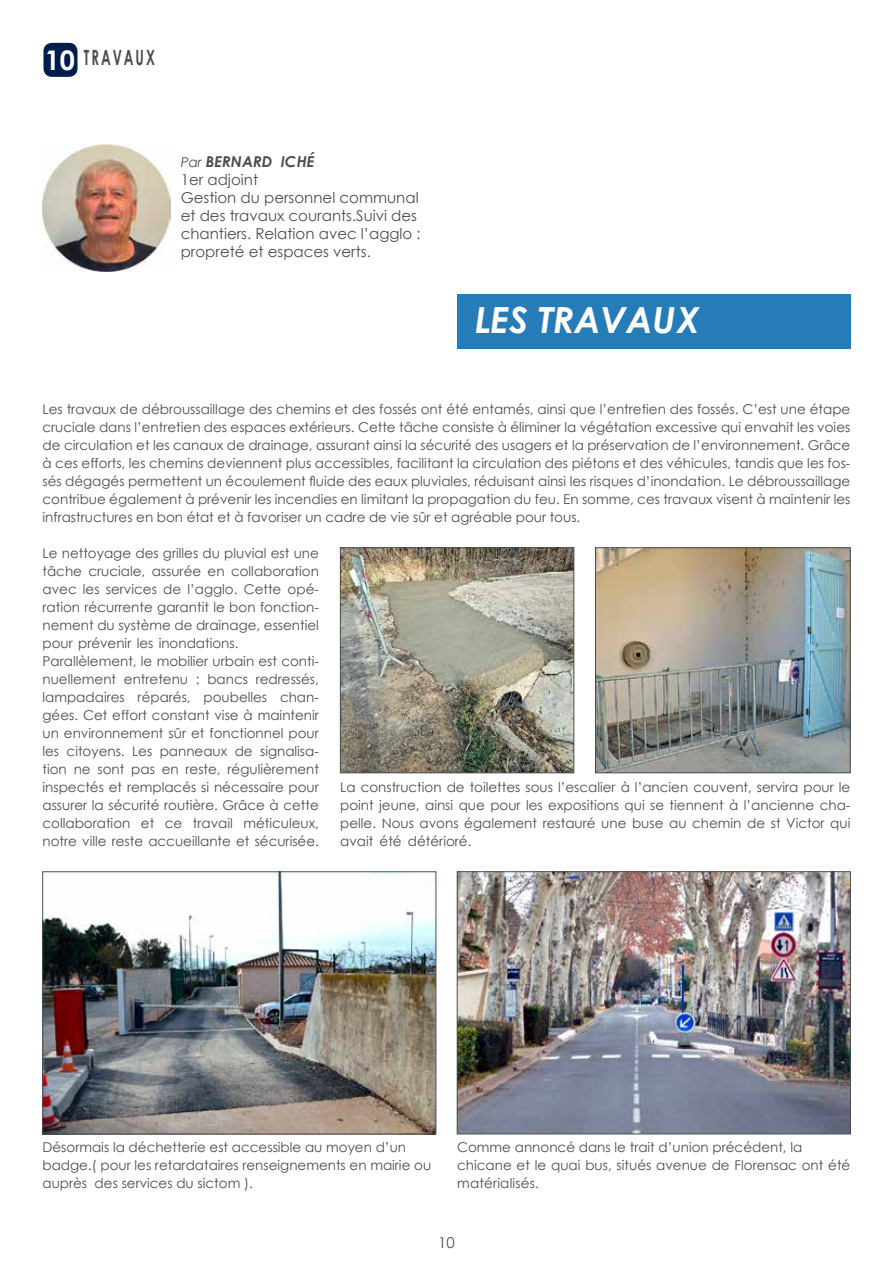
<style>
.page{position:relative;width:893px;height:1263px;background:#fff}
.page>*{position:absolute;margin:0;border:0;box-sizing:border-box;transform-origin:0 0}
.t1{font:italic 700 36px "Century Gothic";color:#fff}
.t2{font:700 21px "Century Gothic";color:#4d4d4f;scale:.63 1}
.t3{font:15px/18px "Century Gothic";color:#4d4d4f}
.t4{font:13.5px/18px "Century Gothic";color:#4d4d4f}
.s1{font-size:27px;color:#fff}
.s2{font-style:italic;font-size:13.5px}
.s3{font-weight:700;font-style:italic}
</style>
<div class="page">
<div style="left:457px;top:294px;width:393px;height:54px;background:#257bb8"></div>
<div style="left:43px;top:43px;width:35px;height:34px;background:#001d4b;border-radius:9px"></div>
<img style="left:43px;top:144px;width:127px;height:128px">
<img style="left:45px;top:873px;width:389px;height:259px">
<div style="left:43px;top:871px;width:393px;height:263px;border:1px solid #4d4d4f"></div>
<img style="left:459px;top:873px;width:390px;height:259px">
<div style="left:457px;top:871px;width:394px;height:263px;border:1px solid #4d4d4f"></div>
<img style="left:342px;top:550px;width:230px;height:221px">
<div style="left:340px;top:548px;width:234px;height:225px;border:1px solid #4d4d4f"></div>
<img style="left:597px;top:550px;width:251px;height:221px">
<div style="left:595px;top:548px;width:255px;height:225px;border:1px solid #4d4d4f"></div>
<h2 class="t2" style="left:45px;top:42px;width:143px"><span class="s1">10</span> TRA VAUX</h2>
<p class="t3" style="left:181px;top:153px;width:242px"><span class="s2">Par</span> <span class="s3">BERNARD ICHÉ<br></span>1er adjoint<br>Gestion du personnel communal et des travaux courants.Suivi des chantiers. Relation avec l’agglo : propreté et espaces verts.</p>
<h1 class="t1" style="left:475px;top:293px;width:227px">LES TRAVAUX</h1>
<p class="t4" style="left:43px;top:400px;width:809px;text-align:justify">Les travaux de débroussaillage des chemins et des fossés ont été entamés, ainsi que l’entretien des fossés. C’est une étape cruciale dans l’entretien des espaces extérieurs. Cette tâche consiste à éliminer la végétation excessive qui envahit les voies de circulation et les canaux de drainage, assurant ainsi la sécurité des usagers et la préservation de l’environnement. Grâce à ces efforts, les chemins deviennent plus accessibles, facilitant la circulation des piétons et des véhicules, tandis que les fos&shy;sés dégagés permettent un écoulement fluide des eaux pluviales, réduisant ainsi les risques d’inondation. Le débroussaillage contribue également à prévenir les incendies en limitant la propagation du feu. En somme, ces travaux visent à maintenir les infrastructures en bon état et à favoriser un cadre de vie sûr et agréable pour tous.</p>
<p class="t4" style="left:43px;top:544px;width:278px">Le nettoyage des grilles du pluvial est une tâche cruciale, assurée en collaboration avec les services de l’agglo. Cette opé&shy;ration récurrente garantit le bon fonction&shy;nement du système de drainage, essentiel pour prévenir les inondations.<br>Parallèlement, le mobilier urbain est conti&shy;nuellement entretenu : bancs redressés, lampadaires réparés, poubelles chan&shy;gées. Cet effort constant vise à maintenir un environnement sûr et fonctionnel pour les citoyens. Les panneaux de signalisa&shy;tion ne sont pas en reste, régulièrement inspectés et remplacés si nécessaire pour assurer la sécurité routière. Grâce à cette collaboration et ce travail méticuleux, notre ville reste accueillante et sécurisée.</p>
<p class="t4" style="left:340px;top:777px;width:512px;text-align:justify">La construction de toilettes sous l’escalier à l’ancien couvent, servira pour le point jeune, ainsi que pour les expositions qui se tiennent à l’ancienne cha&shy;pelle. Nous avons également restauré une buse au chemin de st Victor qui avait été détérioré.</p>
<p class="t4" style="left:42px;top:1138px;width:390px">Désormais la déchetterie est accessible au moyen d’un badge.( pour les retardataires renseignements en mairie ou auprès des services du sictom ).</p>
<p class="t4" style="left:457px;top:1138px;width:395px">Comme annoncé dans le trait d’union précédent, la chicane et le quai bus, situés avenue de Florensac ont été matérialisés.</p>
<p class="t3" style="left:438px;top:1233px;width:18px">10</p>
</div>
